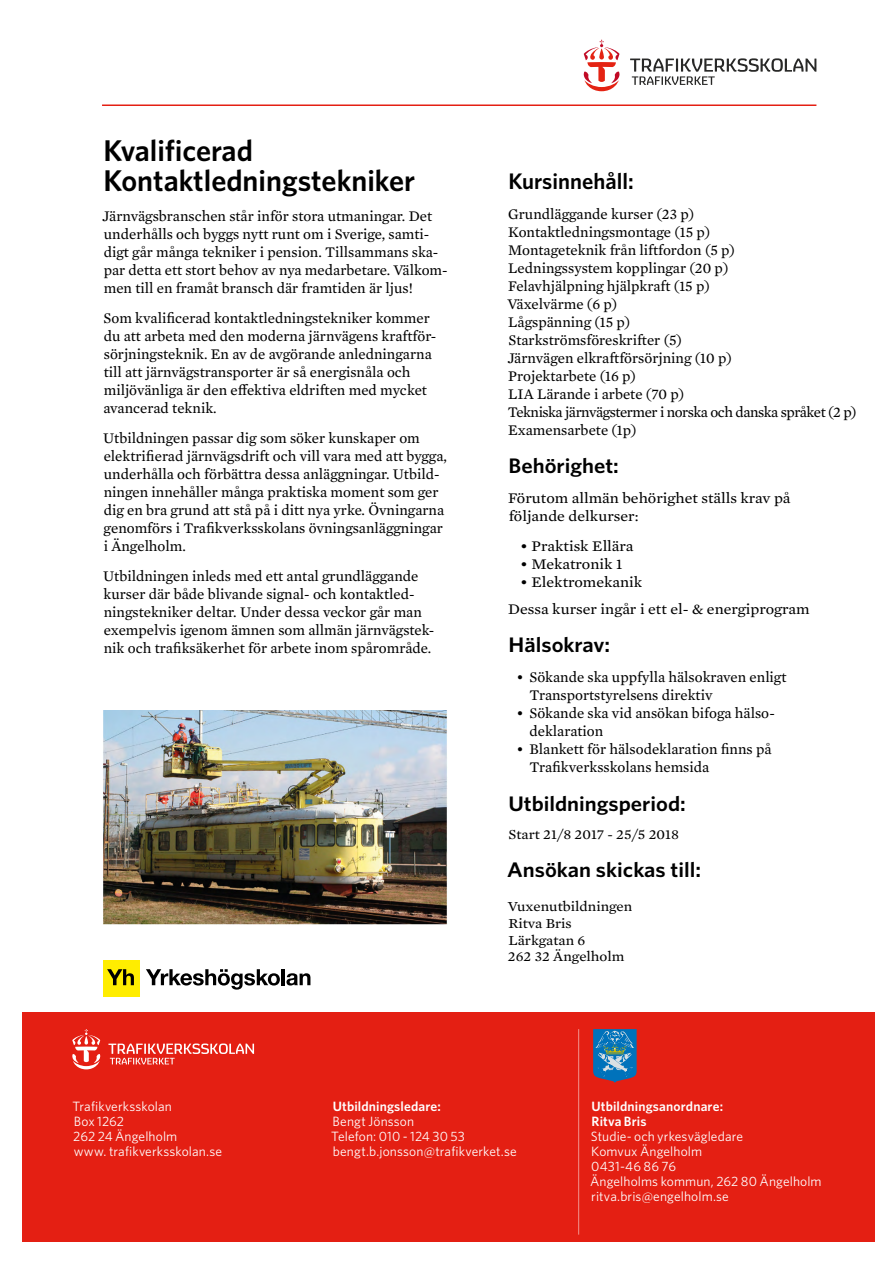
<style>
.page{position:relative;width:893px;height:1263px;background:#fff}
.page>*{position:absolute;margin:0;border:0;box-sizing:border-box;transform-origin:0 0}
.t1{font:600 30px/30px "Whitney";color:#000}
.t2{font:600 22.5px "Whitney";color:#000}
.t3{font:600 21px "Whitney";color:#000;scale:1.07 1}
.t4{font:15px/18px "Mercury Text G2";color:#000}
.t5{font:15px/18px "Mercury Text G2";color:#000;scale:1.07 1}
.t6{font:14.1px/16.8px "Mercury Text G2";color:#000;scale:1.07 1}
.t7{font:13.5px/15px "Whitney";letter-spacing:.01em;color:#fff}
.t8{font:600 13.5px/15px "Whitney";letter-spacing:.01em;color:#fff}
</style>
<div class="page">
<div style="left:22px;top:1012px;width:853px;height:230px;background:#e41f13"></div>
<svg style="left:72px;top:1029px;width:29px;height:40px"></svg>
<svg style="left:108px;top:1043px;width:146px;height:21px"></svg>
<hr style="left:578px;top:1029px;width:1px;height:205px;background:#fff">
<div style="left:103px;top:960px;width:37px;height:36px;background:#ffed00"></div>
<svg style="left:107px;top:969px;width:27px;height:16px"></svg>
<svg style="left:146px;top:969px;width:134px;height:20px"></svg>
<hr style="left:282px;top:969px;width:3px;height:16px;background:#000">
<svg style="left:286px;top:973px;width:24px;height:12px"></svg>
<svg style="left:584px;top:40px;width:36px;height:51px"></svg>
<svg style="left:630px;top:58px;width:186px;height:27px"></svg>
<hr style="left:102px;top:104px;width:714px;height:2px;background:#e41f13">
<svg style="left:593px;top:1029px;width:44px;height:54px;background:#387cac"></svg>
<img style="left:103px;top:710px;width:345px;height:214px">
<h1 class="t1" style="left:103px;top:135px;width:313px">Kvalificerad<br>Kontaktledningstekniker</h1>
<p class="t4" style="left:102px;top:207px;width:347px">Järnvägsbranschen står inför stora utmaningar. Det underhålls och byggs nytt runt om i Sverige, samti&shy;digt går många tekniker i pension. Tillsammans ska&shy;par detta ett stort behov av nya medarbetare. Välkom&shy;men till en framåt bransch där framtiden är ljus!</p>
<p class="t4" style="left:104px;top:309px;width:334px">Som kvalificerad kontaktledningstekniker kommer du att arbeta med den moderna järnvägens kraftför&shy;sörjningsteknik. En av de avgörande anledningarna till att järnvägstransporter är så energisnåla och miljövänliga är den effektiva eldriften med mycket avancerad teknik.</p>
<p class="t4" style="left:103px;top:429px;width:345px">Utbildningen passar dig som söker kunskaper om elektrifierad järnvägsdrift och vill vara med att bygga, underhålla och förbättra dessa anläggningar. Utbild&shy;ningen innehåller många praktiska moment som ger dig en bra grund att stå på i ditt nya yrke. Övningarna genomförs i Trafikverksskolans övningsanläggningar i Ängelholm.</p>
<p class="t4" style="left:103px;top:567px;width:333px">Utbildningen inleds med ett antal grundläggande kurser där både blivande signal- och kontaktled&shy;ningstekniker deltar. Under dessa veckor går man exempelvis igenom ämnen som allmän järnvägstek&shy;nik och trafiksäkerhet för arbete inom spårområde.</p>
<h2 class="t2" style="left:508px;top:167px;width:127px">Kursinnehåll:</h2>
<p class="t4" style="left:507px;top:205px;width:351px">Grundläggande kurser (23 p)<br>Kontaktledningsmontage (15 p)<br>Montageteknik från liftfordon (5 p)<br>Ledningssystem kopplingar (20 p)<br>Felavhjälpning hjälpkraft (15 p)<br>Växelvärme (6 p)<br>Lågspänning (15 p)<br>Starkströmsföreskrifter (5)<br>Järnvägen elkraftförsörjning (10 p)<br>Projektarbete (16 p)<br>LIA Lärande i arbete (70 p)<br>Tekniska järnvägstermer i norska och danska språket (2 p)<br>Examensarbete (1p)</p>
<h3 class="t3" style="left:509px;top:452px;width:105px">Behörighet:</h3>
<p class="t5" style="left:508px;top:488px;width:265px">Förutom allmän behörighet ställs krav på följande delkurser:</p>
<p class="t5" style="left:520px;top:536px;width:107px">• Praktisk Ellära</p>
<p class="t5" style="left:520px;top:554px;width:97px">• Mekatronik 1</p>
<p class="t5" style="left:508px;top:568px;width:283px;line-height:27px;text-indent:12px">• Elektromekanik<br>Dessa kurser ingår i ett el- &amp; energiprogram</p>
<h3 class="t3" style="left:509px;top:631px;width:96px">Hälsokrav:</h3>
<p class="t4" style="left:529px;top:667px;width:259px;text-indent:-13px">• Sökande ska uppfylla hälsokraven enligt<br>Transportstyrelsens direktiv</p>
<p class="t4" style="left:529px;top:703px;width:247px;text-indent:-13px">• Sökande ska vid ansökan bifoga hälso&shy;deklaration</p>
<p class="t4" style="left:529px;top:739px;width:244px;text-indent:-13px">• Blankett för hälsodeklaration finns på<br>Trafikverksskolans hemsida</p>
<h3 class="t3" style="left:508px;top:789px;width:167px">Utbildningsperiod:</h3>
<p class="t6" style="left:509px;top:825px;width:161px">Start 21/8 2017 - 25/5 2018</p>
<h3 class="t3" style="left:507px;top:856px;width:183px">Ansökan skickas till:</h3>
<p class="t6" style="left:508px;top:897px;width:118px">Vuxenutbildningen<br>Ritva Bris<br>Lärkgatan 6<br>262 32 Ängelholm</p>
<p class="t7" style="left:73px;top:1098px;width:151px">Trafikverksskolan<br>Box 1262<br>262 24 Ängelholm<br>www. trafikverksskolan.se</p>
<p class="t8" style="left:333px;top:1098px;width:110px">Utbildningsledare:</p>
<p class="t7" style="left:331px;top:1113px;width:187px">Bengt Jönsson<br>Telefon: 010 - 124 30 53 bengt.b.jonsson@trafikverket.se</p>
<p class="t8" style="left:591px;top:1098px;width:133px">Utbildningsanordnare:<br>Ritva Bris</p>
<p class="t7" style="left:590px;top:1128px;width:233px">Studie- och yrkesvägledare<br>Komvux Ängelholm<br>0431-46 86 76<br>Ängelholms kommun, 262 80 Ängelholm ritva.bris@engelholm.se</p>
</div>
